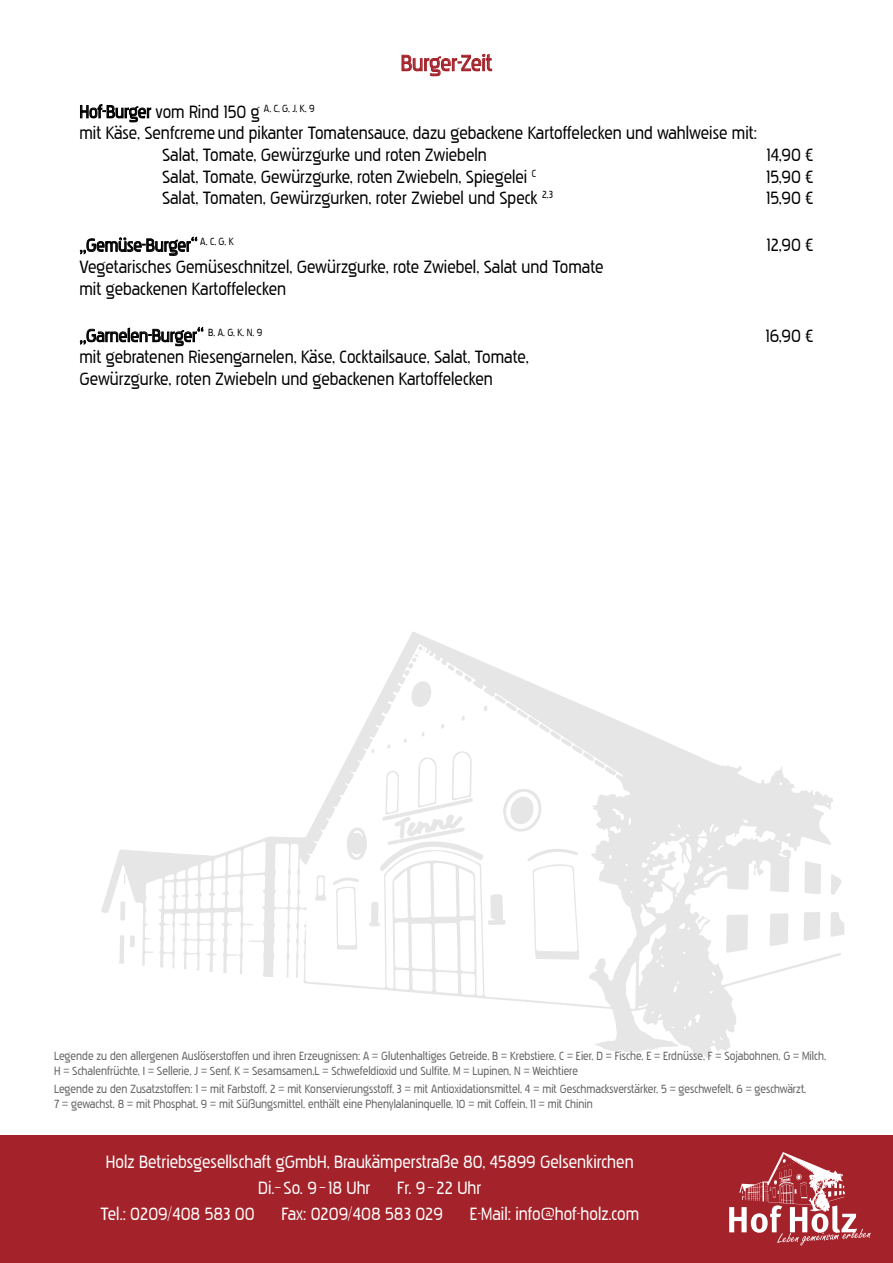
<style>
.page{position:relative;width:893px;height:1263px;background:#fff}
.page>*{position:absolute;margin:0;border:0;box-sizing:border-box;transform-origin:0 0}
.t1{font:22.5px "Pakenham Rg";color:#a4222a}
.t2{font:18px/21.6px "Pakenham Rg";color:#000}
.t3{font:18px/25.8px "Pakenham Rg";color:#fff}
.t4{font:12px/14.4px "Pakenham Rg";color:#636362}
</style>
<div class="page">
<svg style="left:842px;top:922px;width:3px;height:13px"></svg>
<svg style="left:101px;top:632px;width:741px;height:426px"></svg>
<svg style="left:401px;top:53px;width:91px;height:24px"></svg>
<svg style="left:80px;top:104px;width:72px;height:19px"></svg>
<svg style="left:79px;top:236px;width:119px;height:20px"></svg>
<svg style="left:79px;top:327px;width:125px;height:19px"></svg>
<div style="left:0;top:1135px;width:893px;height:128px;background:#a4222a"></div>
<svg style="left:729px;top:1152px;width:142px;height:93px"></svg>
<p class="t1" style="left:401px;top:50px;width:93px">Burger-Zeit</p>
<p class="t2" style="left:80px;top:101px;width:237px">Hof-Burger vom Rind 150 g <sup>A,</sup> <sup>C,</sup> <sup>G,</sup> <sup>J,</sup> <sup>K,</sup> <sup>9</sup></p>
<p class="t2" style="left:80px;top:122px;width:679px">mit Käse, Senfcreme und pikanter Tomatensauce, dazu gebackene Kartoffelecken und wahlweise mit:</p>
<p class="t2" style="left:162px;top:144px;width:326px">Salat, Tomate, Gewürzgurke und roten Zwiebeln</p>
<p class="t2" style="left:766px;top:144px;width:48px">14,90 €</p>
<p class="t2" style="left:162px;top:166px;width:376px">Salat, Tomate, Gewürzgurke, roten Zwiebeln, Spiegelei <sup>C</sup></p>
<p class="t2" style="left:766px;top:166px;width:49px">15,90 €</p>
<p class="t2" style="left:162px;top:187px;width:392px">Salat, Tomaten, Gewürzgurken, roter Zwiebel und Speck <sup>2,3</sup></p>
<p class="t2" style="left:766px;top:187px;width:49px">15,90 €</p>
<p class="t2" style="left:80px;top:234px;width:156px">„Gemüse-Burger“ <sup>A,</sup> <sup>C,</sup> <sup>G,</sup> <sup>K</sup></p>
<p class="t2" style="left:766px;top:234px;width:48px">12,90 €</p>
<p class="t2" style="left:80px;top:256px;width:526px">Vegetarisches Gemüseschnitzel, Gewürzgurke, rote Zwiebel, Salat und Tomate mit gebackenen Kartoffelecken</p>
<p class="t2" style="left:80px;top:325px;width:184px">„Garnelen-Burger“ <sup>B,</sup> <sup>A,</sup> <sup>G,</sup> <sup>K,</sup> <sup>N,</sup> <sup>9</sup></p>
<p class="t2" style="left:765px;top:325px;width:49px">16,90 €</p>
<p class="t2" style="left:80px;top:346px;width:451px">mit gebratenen Riesengarnelen, Käse, Cocktailsauce, Salat, Tomate,<br>Gewürzgurke, roten Zwiebeln und gebackenen Kartoffelecken</p>
<p class="t4" style="left:54px;top:1049px;width:773px">Legende zu den allergenen Auslöserstoffen und ihren Erzeugnissen: A = Glutenhaltiges Getreide, B = Krebstiere, C = Eier, D = Fische, E = Erdnüsse, F = Sojabohnen, G = Milch,<br>H = Schalenfrüchte, I = Sellerie, J = Senf, K = Sesamsamen,L = Schwefeldioxid und Sulfite, M = Lupinen, N = Weichtiere</p>
<p class="t4" style="left:54px;top:1082px;width:754px">Legende zu den Zusatzstoffen: 1 = mit Farbstoff, 2 = mit Konservierungsstoff, 3 = mit Antioxidationsmittel, 4 = mit Geschmacksverstärker, 5 = geschwefelt, 6 = geschwärzt,<br>7 = gewachst, 8 = mit Phosphat, 9 = mit Süßungsmittel, enthält eine Phenylalaninquelle, 10 = mit Coffein, 11 = mit Chinin</p>
<p class="t3" style="left:258px;top:1149px;width:377px;text-indent:-152px">Holz Betriebsgesellschaft gGmbH, Braukämperstraße 80, 45899 Gelsenkirchen<br>Di.– So. 9–18 Uhr</p>
<p class="t3" style="left:397px;top:1175px;width:86px">Fr. 9– 22 Uhr</p>
<p class="t3" style="left:100px;top:1200px;width:156px">Tel.: 0209/408 583 00</p>
<p class="t3" style="left:281px;top:1200px;width:163px">Fax: 0209/408 583 029</p>
<p class="t3" style="left:470px;top:1200px;width:171px">E-Mail: info@hof-holz.com</p>
</div>
